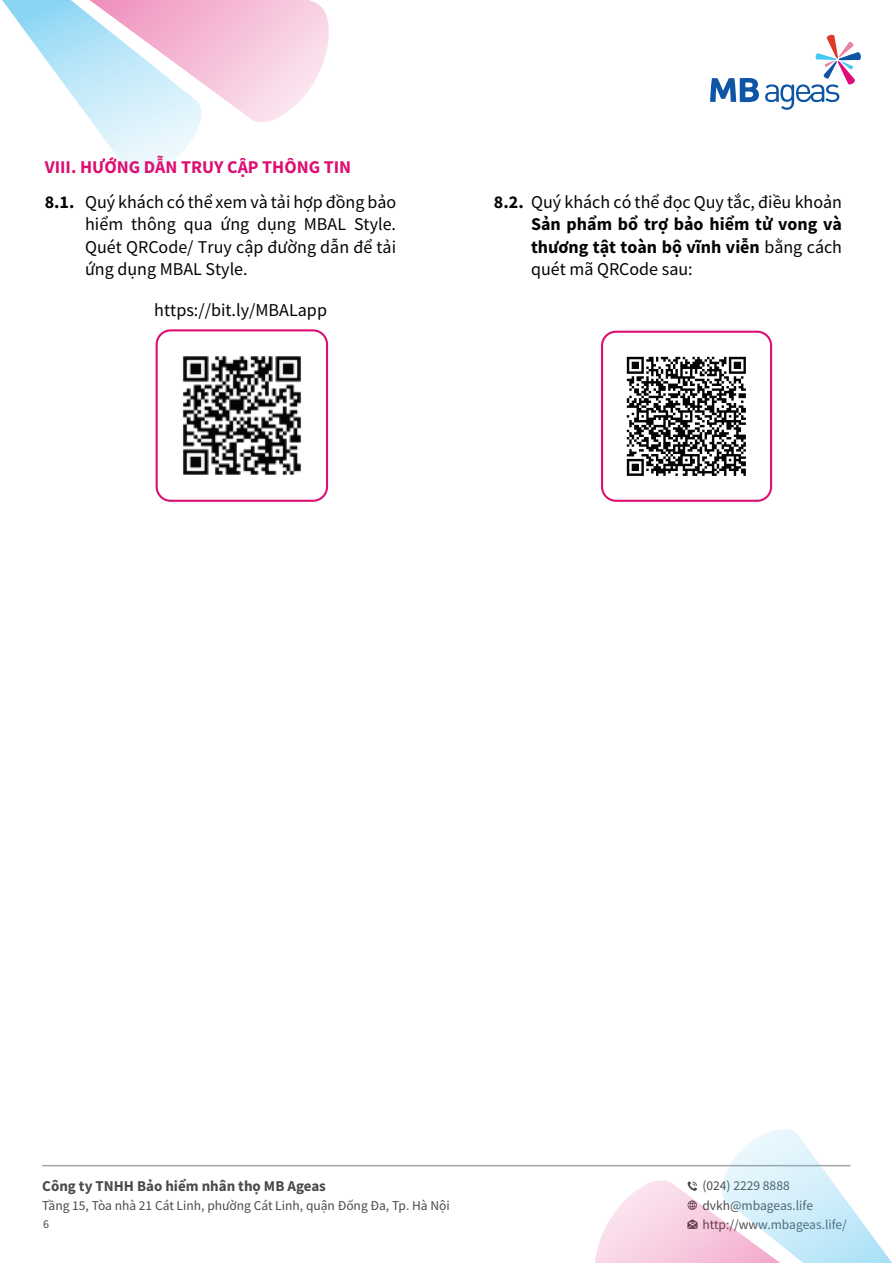
<style>
.page{position:relative;width:893px;height:1263px;background:#fff}
.page>*{position:absolute;margin:0;border:0;box-sizing:border-box;transform-origin:0 0}
.t1{font:18px/22.5px "Source Sans Pro";color:#040503;text-align:justify}
.t2{font:700 15px "Source Sans Pro";color:#494a49}
.t3{font:13.5px/19.5px "Source Sans Pro";color:#494a49}
.t4{font:12px "Source Sans Pro";color:#494a49}
.s1{font-weight:700;color:#dc0f72}
.s2{font-weight:700}
</style>
<div class="page">
<hr style="left:42px;top:1165px;width:809px;height:1px;background:#494a49">
<svg style="left:710px;top:78px;width:49px;height:24px"></svg>
<svg style="left:765px;top:34px;width:96px;height:76px"></svg>
<svg style="left:2px;top:0;width:327px;height:174px"></svg>
<svg style="left:595px;top:1129px;width:297px;height:134px"></svg>
<div style="left:156px;top:329px;width:172px;height:173px;border:2px solid #dc0f72;border-radius:14px"></div>
<img style="left:183px;top:356px;width:118px;height:119px">
<img style="left:626px;top:356px;width:120px;height:120px">
<div style="left:601px;top:331px;width:171px;height:171px;border:2px solid #dc0f72;border-radius:14px"></div>
<p class="t1" style="left:45px;top:150px;width:353px;line-height:34.3px"><span class="s1">VIII. HƯỚNG DẪN TRUY CẬP THÔNG TIN<br></span><span class="s2">8.1.</span> Quý khách có thể xem và tải hợp đồng bảo</p>
<p class="t1" style="left:85px;top:213px;width:312px">hiểm thông qua ứng dụng MBAL Style.<br>Quét QRCode/ Truy cập đường dẫn để tải ứng dụng MBAL Style.</p>
<p class="t1" style="left:154px;top:298px;width:174px">https://bit.ly/MBALapp</p>
<p class="t1" style="left:531px;top:190px;width:312px;text-indent:-37px"><span class="s2">8.2.</span> Quý khách có thể đọc Quy tắc, điều khoản <span class="s2">Sản phẩm bổ trợ bảo hiểm tử vong và thương tật toàn bộ vĩnh viễn</span> bằng cách quét mã QRCode sau:</p>
<p class="t2" style="left:42px;top:1176px;width:285px">Công ty TNHH Bảo hiểm nhân thọ MB Ageas</p>
<p class="t3" style="left:42px;top:1196px;width:409px">Tầng 15, Tòa nhà 21 Cát Linh, phường Cát Linh, quận Đống Đa, Tp. Hà Nội</p>
<p class="t3" style="left:702px;top:1176px;width:112px">(024) 2229 8888 dvkh@mbageas.life</p>
<p class="t4" style="left:43px;top:1216px;width:7px">6</p>
<p class="t3" style="left:702px;top:1215px;width:146px">http://www.mbageas.life/</p>
</div>
